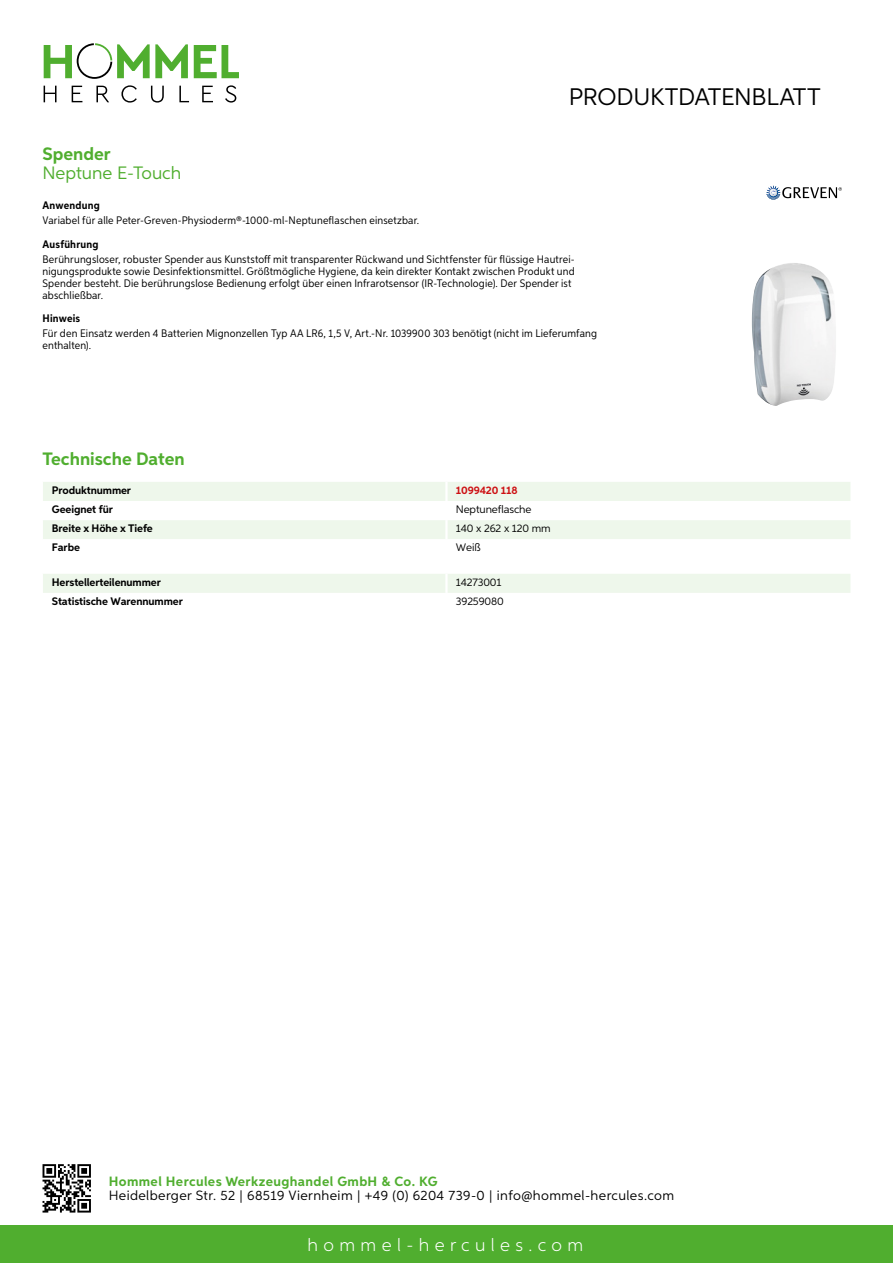
<style>
.page{position:relative;width:893px;height:1263px;background:#fff}
.page>*{position:absolute;margin:0;border:0;box-sizing:border-box;transform-origin:0 0}
.t1{font:24px "Aspira";letter-spacing:-.01em;color:#000}
.t2{font:700 18px "Aspira";color:#50ae2f}
.t3{font:300 18px "Aspira";letter-spacing:.3em;color:#fff}
.t4{font:18px "Aspira";color:#50ae2f}
.t5{font:13.5px "Aspira";letter-spacing:.03em;color:#000}
.t6{font:700 13.5px "Aspira";letter-spacing:.03em;color:#50ae2f}
.t7{font:10.95px/12px "Aspira Nar";letter-spacing:.015em;color:#000}
.t8{font:700 10.95px "Aspira";letter-spacing:-.01em;color:#000}
.t9{font:10.95px "Aspira";letter-spacing:-.01em;color:#000}
.t10{font:700 10.95px "Aspira Nar";letter-spacing:.02em;color:#000}
.t11{font:700 10.95px "Aspira";letter-spacing:-.01em;color:#cd1013}
</style>
<div class="page">
<div style="left:0;top:1226px;width:893px;height:37px;background:#50ae2f"></div>
<svg style="left:43px;top:1164px;width:48px;height:48px"></svg>
<svg style="left:194px;top:45px;width:45px;height:33px"></svg>
<svg style="left:44px;top:43px;width:144px;height:36px"></svg>
<svg style="left:44px;top:86px;width:13px;height:16px"></svg>
<svg style="left:72px;top:86px;width:10px;height:16px"></svg>
<svg style="left:96px;top:86px;width:13px;height:16px"></svg>
<svg style="left:121px;top:85px;width:16px;height:18px"></svg>
<svg style="left:151px;top:86px;width:13px;height:17px"></svg>
<svg style="left:179px;top:86px;width:10px;height:16px"></svg>
<svg style="left:202px;top:86px;width:11px;height:16px"></svg>
<svg style="left:225px;top:85px;width:11px;height:18px"></svg>
<div style="left:43px;top:482px;width:807px;height:19px;background:#eef7eb"></div>
<div style="left:43px;top:520px;width:807px;height:19px;background:#eef7eb"></div>
<hr style="left:445px;top:482px;width:3px;height:19px;background:#fff">
<hr style="left:445px;top:520px;width:3px;height:19px;background:#fff">
<div style="left:43px;top:574px;width:807px;height:19px;background:#eef7eb"></div>
<img style="left:752px;top:263px;width:84px;height:143px">
<svg style="left:766px;top:185px;width:76px;height:14px"></svg>
<h1 class="t1" style="left:569px;top:82px;width:253px">Produktdatenblatt</h1>
<h2 class="t2" style="left:43px;top:142px;width:70px">Spender</h2>
<h2 class="t4" style="left:43px;top:162px;width:140px">Neptune E-Touch</h2>
<p class="t10" style="left:43px;top:199px;width:59px">Anwendung</p>
<p class="t7" style="left:43px;top:214px;width:378px">Variabel für alle Peter-Greven-Physioderm®-1000-ml-Neptuneflaschen einsetzbar.</p>
<p class="t10" style="left:43px;top:237px;width:58px">Ausführung</p>
<p class="t7" style="left:43px;top:253px;width:534px">Berührungsloser, robuster Spender aus Kunststoff mit transparenter Rückwand und Sichtfenster für flüssige Hautrei&shy;nigungsprodukte sowie Desinfektionsmittel. Größtmögliche Hygiene, da kein direkter Kontakt zwischen Produkt und Spender besteht. Die berührungslose Bedienung erfolgt über einen Infrarotsensor (IR-Technologie). Der Spender ist abschließbar.</p>
<p class="t10" style="left:43px;top:311px;width:39px">Hinweis</p>
<p class="t7" style="left:43px;top:327px;width:556px">Für den Einsatz werden 4 Batterien Mignonzellen Typ AA LR6, 1,5 V, Art.-Nr. 1039900 303 benötigt (nicht im Lieferumfang enthalten).</p>
<h2 class="t2" style="left:43px;top:448px;width:144px">Technische Daten</h2>
<p class="t8" style="left:52px;top:483px;width:81px">Produktnummer</p>
<p class="t11" style="left:456px;top:483px;width:63px">1099420 118</p>
<p class="t8" style="left:52px;top:502px;width:62px">Geeignet für</p>
<p class="t9" style="left:456px;top:502px;width:77px">N eptuneflasche</p>
<p class="t8" style="left:52px;top:521px;width:103px">Breite x Höhe x Tiefe</p>
<p class="t9" style="left:456px;top:522px;width:96px">140 x 262 x 120 mm</p>
<p class="t8" style="left:52px;top:541px;width:30px">Farbe</p>
<p class="t9" style="left:456px;top:541px;width:26px">Weiß</p>
<p class="t8" style="left:52px;top:575px;width:111px">Herstellerteilenummer</p>
<p class="t9" style="left:456px;top:575px;width:47px">14273001</p>
<p class="t8" style="left:52px;top:594px;width:132px">Statistische Warennummer</p>
<p class="t9" style="left:456px;top:594px;width:49px">39259080</p>
<p class="t6" style="left:109px;top:1172px;width:330px">Hommel Hercules Werkzeughandel GmbH &amp; Co. KG</p>
<p class="t5" style="left:109px;top:1187px;width:567px">Heidelberger Str. 52 | 68519 Viernheim | +49 (0) 6204 739-0 | info@hommel-hercules.com</p>
<h2 class="t3" style="left:307px;top:1234px;width:277px">hommel-hercules.com</h2>
</div>
